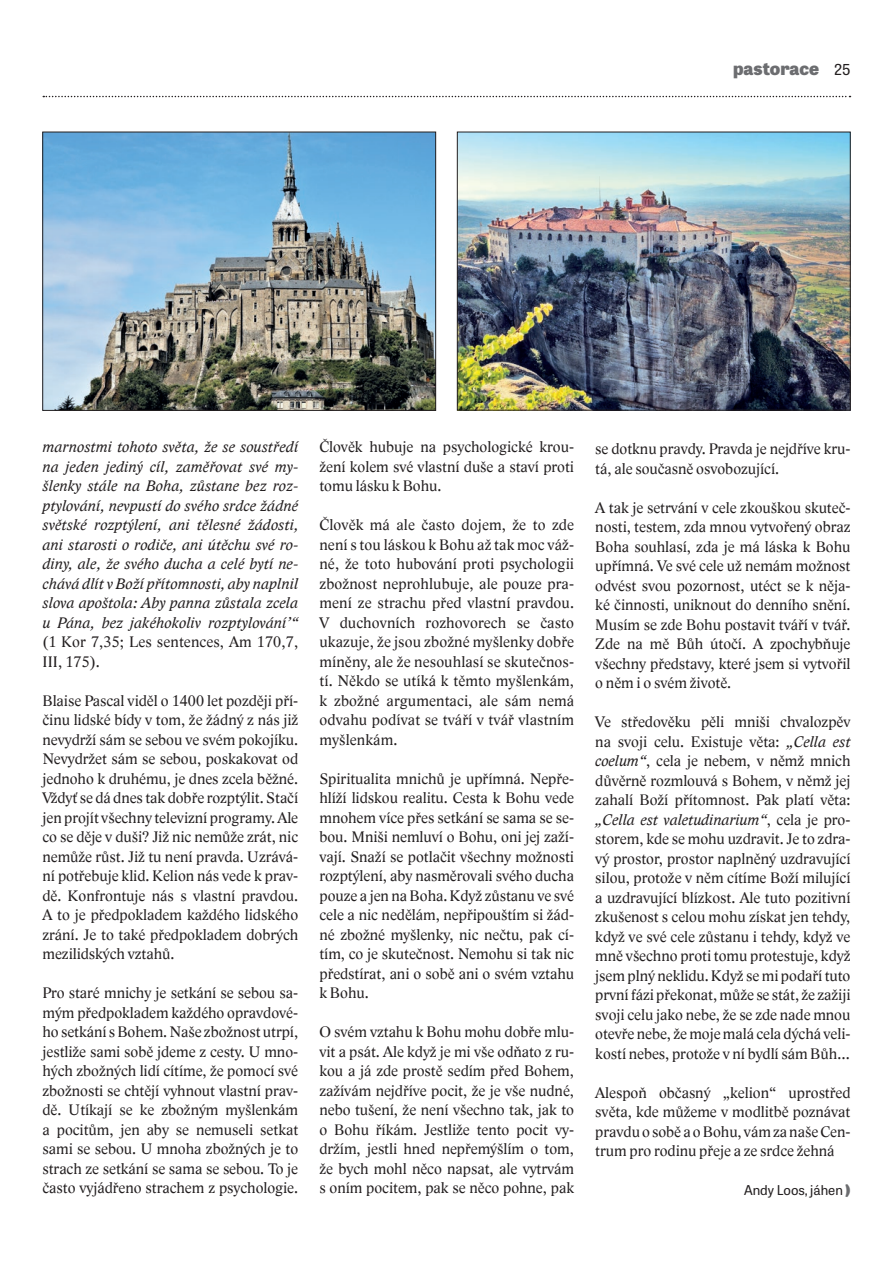
<style>
.page{position:relative;width:893px;height:1263px;background:#fff}
.page>*{position:absolute;margin:0;border:0;box-sizing:border-box;transform-origin:0 0}
.t1{font:800 18px "Tablet Gothic";color:#6c6d70}
.t2{font:15.75px/19.5px "Lido STFCE";color:#231f20;text-align:justify}
.t3{font:italic 15.75px/19.5px "Lido STFCE";letter-spacing:.01em;color:#231f20;text-align:justify}
.t4{font:13.5px "Tablet Gothic";color:#231f20}
.s1{font-weight:400;font-size:15px;color:#231f20}
.s2{font-style:italic}
.s3{font-weight:800;color:#6c6d70}
</style>
<div class="page">
<svg style="left:43px;top:96px;width:807px;height:1px"></svg>
<img style="left:459px;top:134px;width:389px;height:274px">
<div style="left:457px;top:132px;width:393px;height:278px;border:1px solid #231f20"></div>
<img style="left:45px;top:134px;width:389px;height:275px">
<div style="left:43px;top:132px;width:393px;height:279px;border:1px solid #231f20"></div>
<p class="t1" style="left:733px;top:55px;width:119px">pastorace <span class="s1">25</span></p>
<p class="t3" style="left:43px;top:437px;width:257px">marnostmi tohoto světa, že se soustředí na jeden jediný cíl, zaměřovat své my&shy;šlenky stále na Boha, zůstane bez roz&shy;ptylování, nevpustí do svého srdce žádné světské rozptýlení, ani tělesné žádosti, ani starosti o rodiče, ani útěchu své ro&shy;diny, ale, že svého ducha a celé bytí ne&shy;chává dlít v Boží přítomnosti, aby naplnil slova apoštola: Aby panna zůstala zcela u Pána, bez jakéhokoliv rozptylování’“</p>
<p class="t2" style="left:43px;top:632px;width:257px">(1 Kor 7,35; Les sentences, Am 170,7,<br>III, 175).</p>
<p class="t2" style="left:43px;top:691px;width:257px">Blaise Pascal viděl o 1400 let později pří&shy;činu lidské bídy v tom, že žádný z nás již nevydrží sám se sebou ve svém pokojíku.<br>Nevydržet sám se sebou, poskakovat od jednoho k druhému, je dnes zcela běžné.<br>Vždyť se dá dnes tak dobře rozptýlit. Stačí jen projít všechny televizní programy. Ale co se děje v duši? Již nic nemůže zrát, nic nemůže růst. Již tu není pravda. Uzrává&shy;ní potřebuje klid. Kelion nás vede k prav&shy;dě. Konfrontuje nás s vlastní pravdou.<br>A to je předpokladem každého lidského zrání. Je to také předpokladem dobrých mezilidských vztahů.</p>
<p class="t2" style="left:43px;top:983px;width:257px">Pro staré mnichy je setkání se sebou sa&shy;mým předpokladem každého opravdové&shy;ho setkání sBohem. Naše zbožnost utrpí, jestliže sami sobě jdeme z cesty. U mno&shy;hých zbožných lidí cítíme, že pomocí své zbožnosti se chtějí vyhnout vlastní prav&shy;dě. Utíkají se ke zbožným myšlenkám a pocitům, jen aby se nemuseli setkat sami se sebou. U mnoha zbožných je to strach ze setkání se sama se sebou. To je často vyjádřeno strachem z psychologie.</p>
<p class="t2" style="left:319px;top:437px;width:256px">Člověk hubuje na psychologické krou&shy;žení kolem své vlastní duše a staví proti tomu lásku k Bohu.</p>
<p class="t2" style="left:319px;top:515px;width:256px">Člověk má ale často dojem, že to zde není s tou láskou k Bohu až tak moc váž&shy;né, že toto hubování proti psychologii zbožnost neprohlubuje, ale pouze pra&shy;mení ze strachu před vlastní pravdou.<br>V duchovních rozhovorech se často ukazuje, že jsou zbožné myšlenky dobře míněny, ale že nesouhlasí se skutečnos&shy;tí. Někdo se utíká k těmto myšlenkám, k zbožné argumentaci, ale sám nemá odvahu podívat se tváří v tvář vlastním myšlenkám.</p>
<p class="t2" style="left:319px;top:769px;width:256px">Spiritualita mnichů je upřímná. Nepře&shy;hlíží lidskou realitu. Cesta k Bohu vede mnohem více přes setkání se sama se se&shy;bou. Mniši nemluví o Bohu, oni jej zaží&shy;vají. Snaží se potlačit všechny možnosti rozptýlení, aby nasměrovali svého ducha pouze a jen na Boha. Když zůstanu ve své cele a nic nedělám, nepřipouštím si žád&shy;né zbožné myšlenky, nic nečtu, pak cí&shy;tím, co je skutečnost. Nemohu si tak nic předstírat, ani o sobě ani o svém vztahu k Bohu.</p>
<p class="t2" style="left:319px;top:1022px;width:256px">O svém vztahu k Bohu mohu dobře mlu&shy;vit a psát. Ale když je mi vše odňato z ru&shy;kou a já zde prostě sedím před Bohem, zažívám nejdříve pocit, že je vše nudné, nebo tušení, že není všechno tak, jak to o Bohu říkám. Jestliže tento pocit vy&shy;držím, jestli hned nepřemýšlím o tom, že bych mohl něco napsat, ale vytrvám s oním pocitem, pak se něco pohne, pak</p>
<p class="t2" style="left:595px;top:439px;width:257px">se dotknu pravdy. Pravda je nejdříve kru&shy;tá, ale současně osvobozující.</p>
<p class="t2" style="left:595px;top:498px;width:257px">A tak je setrvání v cele zkouškou skuteč&shy;nosti, testem, zda mnou vytvořený obraz Boha souhlasí, zda je má láska k Bohu upřímná. Ve své cele už nemám možnost odvést svou pozornost, utéct se k něja&shy;ké činnosti, uniknout do denního snění.<br>Musím se zde Bohu postavit tváří v tvář.<br>Zde na mě Bůh útočí. A zpochybňuje všechny představy, které jsem si vytvořil o něm i o svém životě.</p>
<p class="t2" style="left:595px;top:712px;width:257px">Ve středověku pěli mniši chvalozpěv na svoji celu. Existuje věta: <span class="s2">„Cella est coelum“</span>, cela je nebem, v němž mnich důvěrně rozmlouvá s Bohem, v němž jej zahalí Boží přítomnost. Pak platí věta: <span class="s2">„Cella est valetudinarium“</span>, cela je pro&shy;storem, kde se mohu uzdravit. Je to zdra&shy;vý prostor, prostor naplněný uzdravující silou, protože v něm cítíme Boží milující a uzdravující blízkost. Ale tuto pozitivní zkušenost s celou mohu získat jen tehdy, když ve své cele zůstanu i tehdy, když ve mně všechno proti tomu protestuje, když jsem plný neklidu. Když se mi podaří tuto první fázi překonat, může se stát, že zažiji svoji celu jako nebe, že se zde nade mnou otevře nebe, že moje malá cela dýchá veli&shy;kostí nebes, protože v ní bydlí sám Bůh…</p>
<p class="t2" style="left:595px;top:1083px;width:257px">Alespoň občasný „kelion“ uprostřed světa, kde můžeme v modlitbě poznávat pravdu o sobě a oBohu, vám za naše Cen&shy;trum pro rodinu přeje a ze srdce žehná</p>
<p class="t4" style="left:744px;top:1180px;width:108px">Andy Loos, jáhen <span class="s3">)</span></p>
</div>
